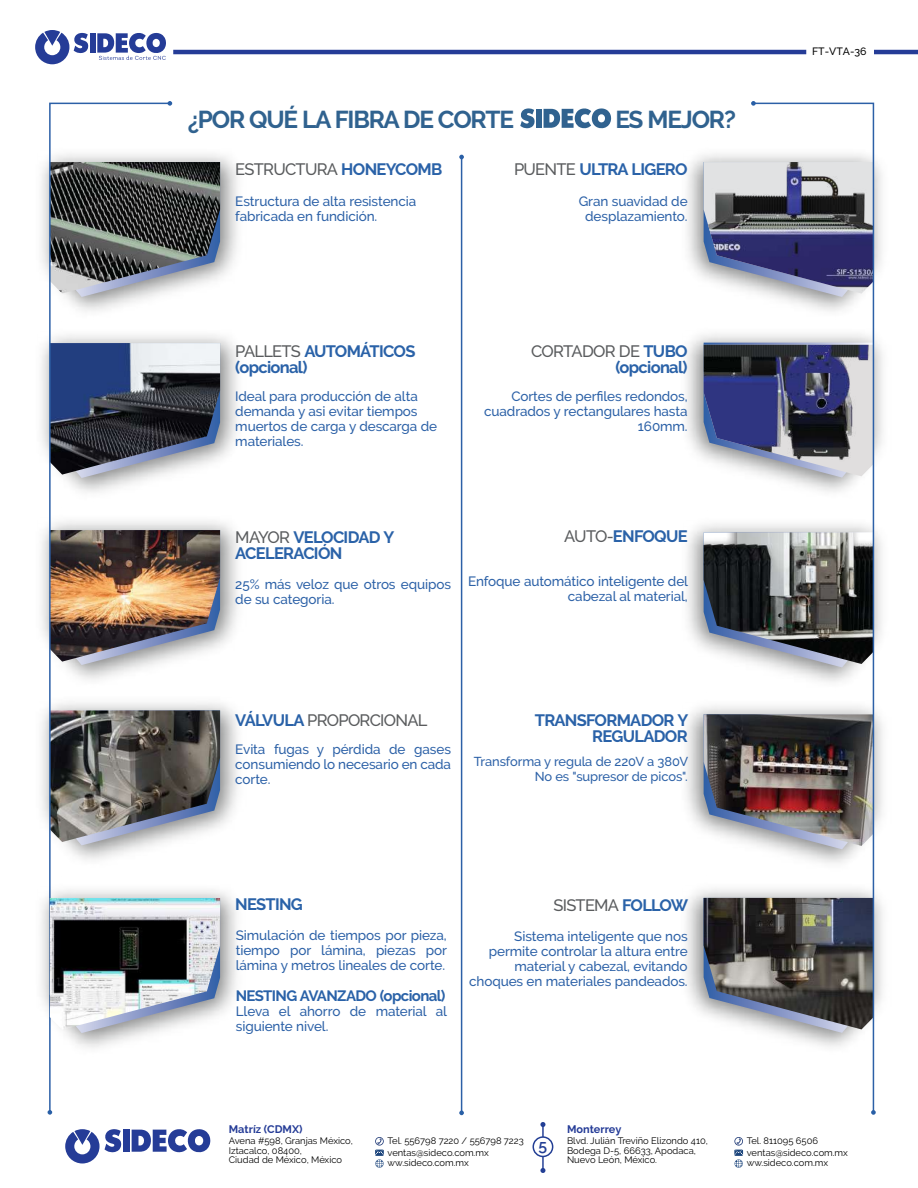
<style>
.page{position:relative;width:918px;height:1188px;background:#fff}
.page>*{position:absolute;margin:0;border:0;box-sizing:border-box;transform-origin:0 0}
.t1{font:700 24.45px "Raleway";letter-spacing:-.05em;color:#30628f}
.t2{font:700 16.5px/15.5px "Raleway";letter-spacing:-.04em;color:#2a62a8}
.t3{font:500 16.5px "Raleway";letter-spacing:-.045em;color:#5a5c5e}
.t4{font:600 15.75px "Raleway";color:#233f95}
.t5{font:700 15px "Raleway";letter-spacing:-.04em;color:#2a62a8}
.t6{font:500 13.5px/15px "Raleway";letter-spacing:-.01em;color:#2c61a7}
.t7{font:500 12.9px/15px "Raleway";letter-spacing:-.01em;color:#2c61a7;text-align:right}
.t8{font:700 10.95px "Raleway";color:#253c97}
.t9{font:500 10.65px "Raleway";color:#000101}
.t10{font:9.45px/11.1px "Raleway";color:#000}
.s1{font-weight:700;color:#2a62a8}
.s2{font-weight:500;color:#5a5c5e}
</style>
<div class="page">
<img style="left:687px;top:154px;width:195px;height:123px">
<img style="left:704px;top:162px;width:49px;height:129px">
<img style="left:686px;top:334px;width:197px;height:124px">
<img style="left:704px;top:345px;width:49px;height:127px">
<img style="left:686px;top:706px;width:197px;height:123px">
<img style="left:704px;top:714px;width:49px;height:130px">
<img style="left:41px;top:335px;width:197px;height:310px">
<img style="left:171px;top:343px;width:49px;height:132px">
<img style="left:41px;top:154px;width:197px;height:122px">
<img style="left:171px;top:162px;width:49px;height:130px">
<img style="left:41px;top:703px;width:197px;height:123px">
<img style="left:171px;top:710px;width:49px;height:130px">
<img style="left:171px;top:530px;width:49px;height:130px">
<img style="left:686px;top:889px;width:197px;height:125px">
<img style="left:704px;top:898px;width:49px;height:129px">
<img style="left:687px;top:524px;width:195px;height:124px">
<img style="left:704px;top:532px;width:49px;height:130px">
<img style="left:48px;top:102px;width:123px;height:1011px">
<svg style="left:168px;top:101px;width:4px;height:5px"></svg>
<svg style="left:48px;top:1110px;width:4px;height:5px"></svg>
<img style="left:753px;top:102px;width:122px;height:1008px">
<svg style="left:751px;top:101px;width:5px;height:5px"></svg>
<svg style="left:871px;top:1110px;width:5px;height:5px"></svg>
<svg style="left:520px;top:108px;width:15px;height:20px"></svg>
<div style="left:536px;top:109px;width:6px;height:19px;background:#30628f"></div>
<svg style="left:544px;top:108px;width:67px;height:21px"></svg>
<svg style="left:459px;top:155px;width:5px;height:4px"></svg>
<hr style="left:461px;top:157px;width:1px;height:955px;background:#2c60a7">
<svg style="left:459px;top:1111px;width:5px;height:4px"></svg>
<img style="left:41px;top:877px;width:196px;height:187px">
<svg style="left:50px;top:1030px;width:170px;height:3px"></svg>
<img style="left:50px;top:898px;width:170px;height:132px">
<hr style="left:542px;top:1125px;width:2px;height:46px;background:#233f95">
<svg style="left:540px;top:1122px;width:5px;height:5px"></svg>
<svg style="left:540px;top:1168px;width:5px;height:5px"></svg>
<div style="left:123px;top:1130px;width:7px;height:22px;background:#253c97"></div>
<svg style="left:65px;top:1129px;width:56px;height:34px"></svg>
<svg style="left:132px;top:1129px;width:78px;height:24px"></svg>
<svg style="left:375px;top:1137px;width:9px;height:31px"></svg>
<svg style="left:734px;top:1137px;width:9px;height:31px"></svg>
<div style="left:533px;top:1137px;width:20px;height:19px;background:#fff;border-radius:50%"></div>
<div style="left:533px;top:1136px;width:20px;height:21px;border:2px solid #233f95;border-radius:50%"></div>
<div style="left:90px;top:33px;width:6px;height:20px;background:#253c97"></div>
<svg style="left:35px;top:30px;width:53px;height:34px"></svg>
<hr style="left:173px;top:50px;width:633px;height:4px;background:#253c97">
<hr style="left:874px;top:50px;width:44px;height:4px;background:#253c97">
<svg style="left:97px;top:32px;width:69px;height:28px"></svg>
<h1 class="t1" style="left:188px;top:105px;width:328px">¿POR QUÉ LA FIBRA DE CORTE</h1>
<h1 class="t1" style="left:615px;top:105px;width:122px">ES MEJOR?</h1>
<p class="t3" style="left:235px;top:159px;width:208px">ESTRUCTURA <span class="s1">HONEYCOMB</span></p>
<p class="t2" style="left:514px;top:161px;width:175px"><span class="s2">PUENTE</span> ULTRA LIGERO</p>
<p class="t6" style="left:235px;top:194px;width:182px">Estructura de alta resistencia fabricada en fundición.</p>
<p class="t6" style="left:579px;top:194px;width:110px;text-align:center">Gran suavidad de desplazamiento.</p>
<p class="t9" style="left:812px;top:45px;width:56px">FT-VTA-36</p>
<p class="t2" style="left:235px;top:344px;width:182px"><span class="s2">PALLETS</span> AUTOMÁTICOS (opcional)</p>
<p class="t6" style="left:235px;top:389px;width:203px">Ideal para producción de alta demanda y asi evitar tiempos muertos de carga y descarga de materiales.</p>
<p class="t2" style="left:531px;top:344px;width:158px;text-align:right"><span class="s2">CORTADOR DE</span> TUBO (opcional)</p>
<p class="t6" style="left:484px;top:389px;width:205px;text-align:right">Cortes de perfiles redondos, cuadrados y rectangulares hasta<br>160mm.</p>
<p class="t2" style="left:235px;top:530px;width:160px"><span class="s2">MAYOR</span> VELOCIDAD Y<br>ACELERACIÓN</p>
<p class="t6" style="left:235px;top:576px;width:217px">25% más veloz que otros equipos de su categoria.</p>
<p class="t2" style="left:564px;top:529px;width:125px"><span class="s2">AUTO-</span>ENFOQUE</p>
<p class="t6" style="left:468px;top:574px;width:221px;text-align:right">Enfoque automático inteligente del cabezal al material,</p>
<p class="t3" style="left:235px;top:711px;width:194px"><span class="s1">VÁLVULA</span> PROPORCIONAL</p>
<p class="t6" style="left:235px;top:741px;width:217px;text-align:justify">Evita fugas y pérdida de gases consumiendo lo necesario en cada corte.</p>
<p class="t2" style="left:535px;top:713px;width:155px;text-align:right">TRANSFORMADOR Y<br>REGULADOR</p>
<p class="t7" style="left:474px;top:754px;width:216px">Transforma y regula de 220V a 380V<br>No es "supresor de picos".</p>
<p class="t2" style="left:235px;top:897px;width:69px">NESTING</p>
<p class="t6" style="left:236px;top:928px;width:213px;text-align:justify">Simulación de tiempos por pieza, tiempo por lámina, piezas por lámina y metros lineales de corte.</p>
<p class="t5" style="left:236px;top:987px;width:211px">NESTING AVANZADO (opcional)</p>
<p class="t6" style="left:236px;top:1003px;width:213px">Lleva el ahorro de material al siguiente nivel.</p>
<p class="t3" style="left:553px;top:895px;width:136px">SISTEMA <span class="s1">FOLLOW</span></p>
<p class="t6" style="left:469px;top:929px;width:220px;text-align:right">Sistema inteligente que nos permite controlar la altura entre material y cabezal, evitando choques en materiales pandeados.</p>
<p class="t8" style="left:229px;top:1123px;width:75px">Matríz (CDMX)</p>
<p class="t10" style="left:229px;top:1136px;width:126px;line-height:9.4px">Avena #598, Granjas México,<br>Iztacalco, 08400,<br>Ciudad de México, México</p>
<p class="t10" style="left:388px;top:1135px;width:138px">Tel. 556798 7220 / 556798 7223 ventas@sideco.com.mx ww.sideco.com.mx</p>
<p class="t4" style="left:539px;top:1136px;width:10px">5</p>
<p class="t8" style="left:567px;top:1123px;width:56px">Monterrey</p>
<p class="t10" style="left:567px;top:1136px;width:142px;line-height:9.4px">Blvd. Julián Treviño Elizondo 410,<br>Bodega D-5, 66633, Apodaca,<br>Nuevo León, México.</p>
<p class="t10" style="left:747px;top:1135px;width:103px">Tel. 811095 6506 ventas@sideco.com.mx ww.sideco.com.mx</p>
</div>
